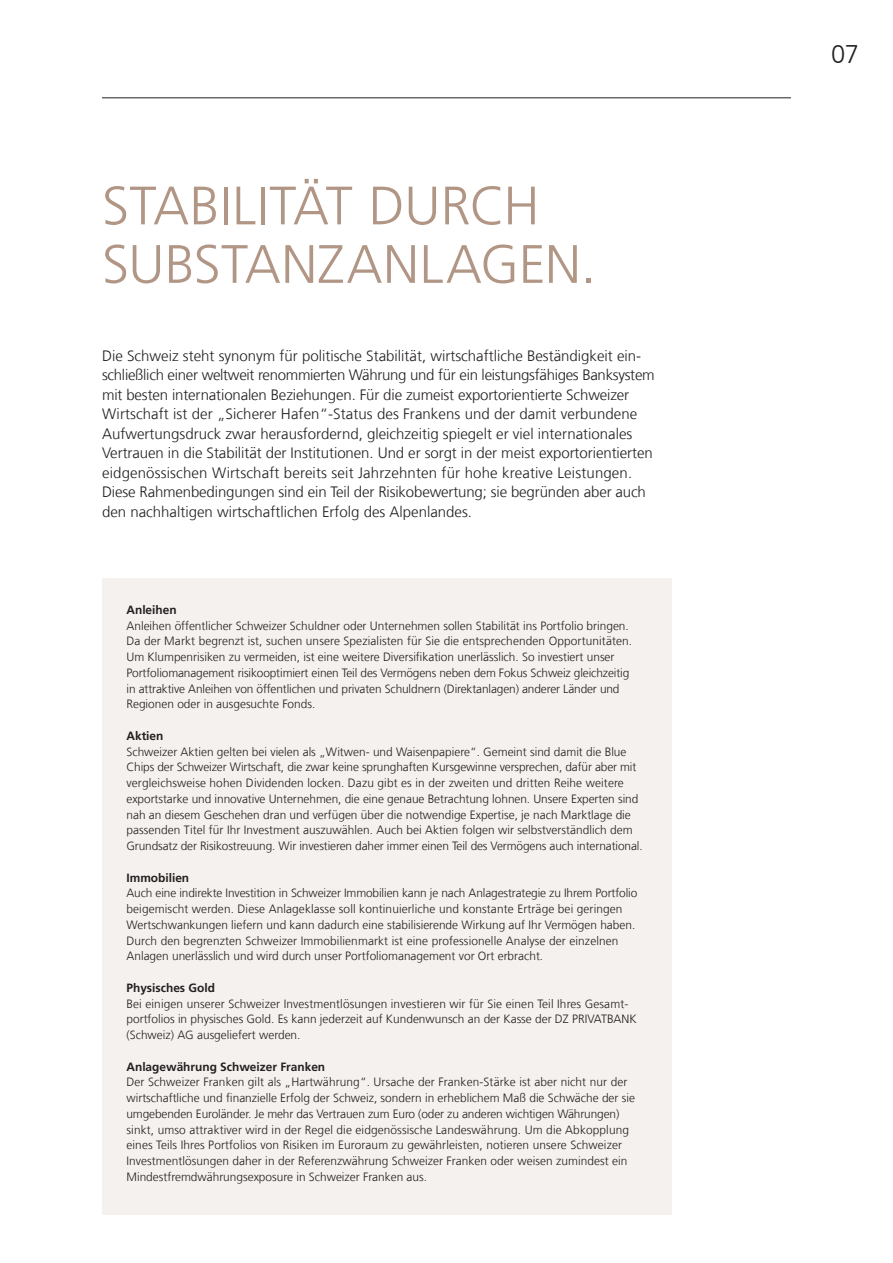
<style>
.page{position:relative;width:893px;height:1263px;background:#fff}
.page>*{position:absolute;margin:0;border:0;box-sizing:border-box;transform-origin:0 0}
.t1{font:300 54px/58.5px "Frutiger DZPB";letter-spacing:.005em;color:#b29685}
.t2{font:300 25.5px "Frutiger DZPB";color:#231f20}
.t3{font:300 15px/19.5px "Frutiger DZPB";color:#231f20}
.t4{font:300 12px/15.8px "Frutiger DZPB";color:#231f20}
.t5{font:700 12px "Frutiger DZPB";color:#231f20}
</style>
<div class="page">
<hr style="left:102px;top:97px;width:689px;height:1px;background:#231f20">
<div style="left:102px;top:578px;width:570px;height:637px;background:#f5f1ee"></div>
<h1 class="t1" style="left:102px;top:177px;width:495px">STABILITÄT DURCH<br>SUBSTANZANLAGEN.</h1>
<p class="t3" style="left:102px;top:346px;width:554px">Die Schweiz steht synonym für politische Stabilität, wirtschaftliche Beständigkeit ein&shy;schließlich einer weltweit renommierten Währung und für ein leistungsfähiges Banksystem mit besten internationalen Beziehungen. Für die zumeist exportorientierte Schweizer Wirtschaft ist der „Sicherer Hafen“-Status des Frankens und der damit verbundene Aufwertungsdruck zwar herausfordernd, gleichzeitig spiegelt er viel internationales Vertrauen in die Stabilität der Institutionen. Und er sorgt in der meist exportorientierten eidgenössischen Wirtschaft bereits seit Jahrzehnten für hohe kreative Leistungen.<br>Diese Rahmenbedingungen sind ein Teil der Risikobewertung; sie begründen aber auch den nachhaltigen wirtschaftlichen Erfolg des Alpenlandes.</p>
<p class="t5" style="left:126px;top:603px;width:52px">Anleihen</p>
<p class="t4" style="left:126px;top:618px;width:507px">Anleihen öffentlicher Schweizer Schuldner oder Unternehmen sollen Stabilität ins Portfolio bringen.<br>Da der Markt begrenzt ist, suchen unsere Spezialisten für Sie die entsprechenden Opportunitäten.<br>Um Klumpenrisiken zu vermeiden, ist eine weitere Diversifikation unerlässlich. So investiert unser Portfoliomanagement risikooptimiert einen Teil des Vermögens neben dem Fokus Schweiz gleichzeitig in attraktive Anleihen von öffentlichen und privaten Schuldnern (Direktanlagen) anderer Länder und Regionen oder in ausgesuchte Fonds.</p>
<p class="t5" style="left:126px;top:729px;width:38px">Aktien</p>
<p class="t4" style="left:126px;top:744px;width:518px">Schweizer Aktien gelten bei vielen als „Witwen- und Waisenpapiere“. Gemeint sind damit die Blue Chips der Schweizer Wirtschaft, die zwar keine sprunghaften Kursgewinne versprechen, dafür aber mit vergleichsweise hohen Dividenden locken. Dazu gibt es in der zweiten und dritten Reihe weitere exportstarke und innovative Unternehmen, die eine genaue Betrachtung lohnen. Unsere Experten sind nah an diesem Geschehen dran und verfügen über die notwendige Expertise, je nach Marktlage die passenden Titel für Ihr Investment auszuwählen. Auch bei Aktien folgen wir selbstverständlich dem Grundsatz der Risikostreuung. Wir investieren daher immer einen Teil des Vermögens auch international.</p>
<p class="t5" style="left:126px;top:870px;width:64px">Immobilien</p>
<p class="t4" style="left:126px;top:885px;width:512px">Auch eine indirekte Investition in Schweizer Immobilien kann je nach Anlagestrategie zu Ihrem Portfolio beigemischt werden. Diese Anlageklasse soll kontinuierliche und konstante Erträge bei geringen Wertschwankungen liefern und kann dadurch eine stabilisierende Wirkung auf Ihr Vermögen haben.<br>Durch den begrenzten Schweizer Immobilienmarkt ist eine professionelle Analyse der einzelnen Anlagen unerlässlich und wird durch unser Portfoliomanagement vor Ort erbracht.</p>
<p class="t5" style="left:126px;top:981px;width:90px">Physisches Gold</p>
<p class="t4" style="left:126px;top:996px;width:512px">Bei einigen unserer Schweizer Investmentlösungen investieren wir für Sie einen Teil Ihres Gesamt&shy;portfolios in physisches Gold. Es kann jederzeit auf Kundenwunsch an der Kasse der DZ PRIVATBANK (Schweiz) AG ausgeliefert werden.</p>
<p class="t5" style="left:126px;top:1059px;width:200px">Anlagewährung Schweizer Franken</p>
<p class="t4" style="left:126px;top:1074px;width:510px">Der Schweizer Franken gilt als „Hartwährung“. Ursache der Franken-Stärke ist aber nicht nur der wirtschaftliche und fi nanzielle Erfolg der Schweiz, sondern in erheblichem Maß die Schwäche der sie umgebenden Euroländer. Je mehr das Vertrauen zum Euro (oder zu anderen wichtigen Währungen) sinkt, umso attraktiver wird in der Regel die eidgenössische Landeswährung. Um die Abkopplung eines Teils Ihres Portfolios von Risiken im Euroraum zu gewährleisten, notieren unsere Schweizer Investmentlösungen daher in der Referenzwährung Schweizer Franken oder weisen zumindest ein Mindestfremdwährungsexposure in Schweizer Franken aus.</p>
<h2 class="t2" style="left:831px;top:39px;width:29px">07</h2>
</div>
